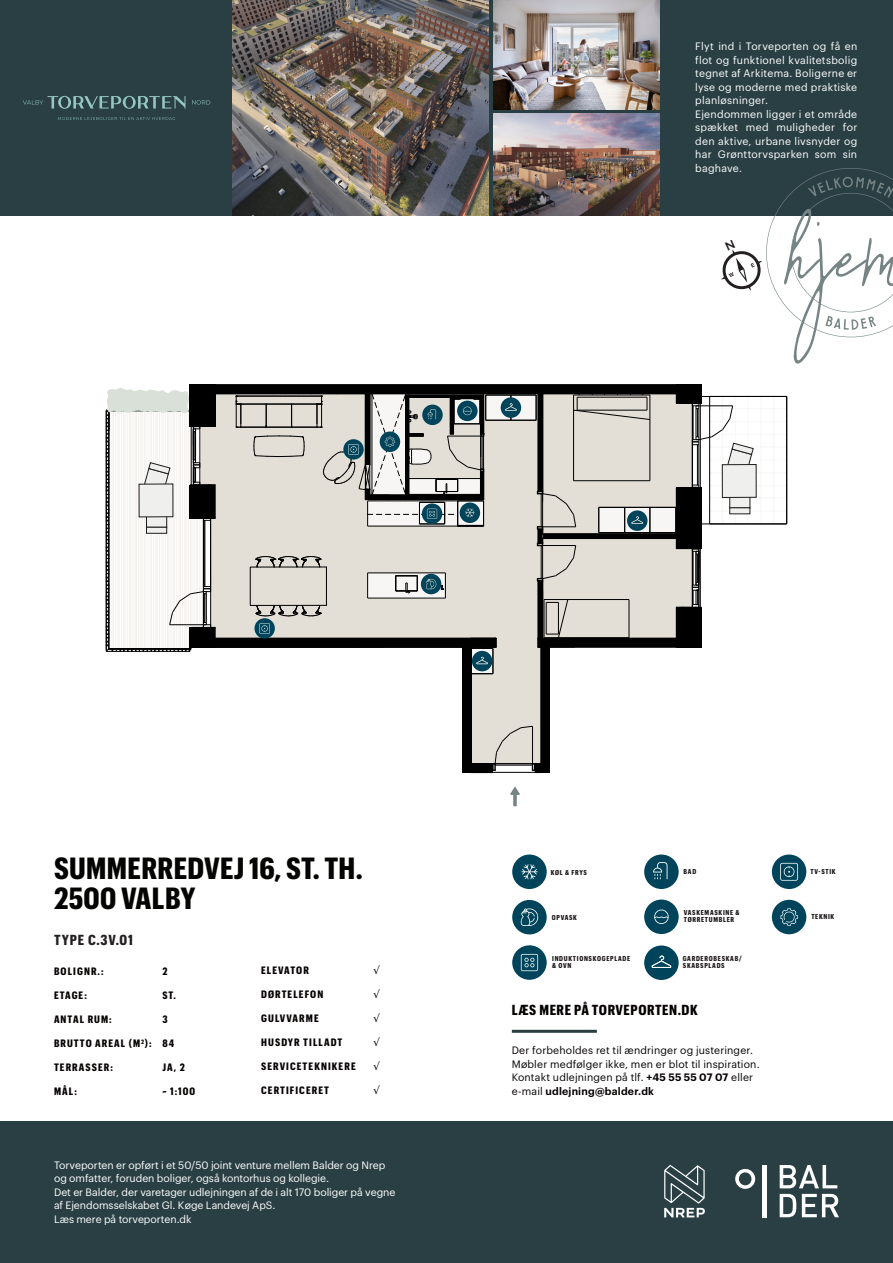
<style>
.page{position:relative;width:893px;height:1263px;background:#fff}
.page>*{position:absolute;margin:0;border:0;box-sizing:border-box;transform-origin:0 0}
.t1{font:700 30px/30px "Graphik Cond";letter-spacing:.01em;color:#040503}
.t2{font:700 14.25px "Graphik Cond";letter-spacing:.04em;color:#050000}
.t3{font:700 14.25px "Graphik Cond";letter-spacing:.065em;color:#231f20}
.t4{font:10.5px/13.5px "Graphik";letter-spacing:.01em;color:#fff}
.t5{font:10.5px/13.5px "Graphik";letter-spacing:.015em;color:#050000}
.t6{font:700 10.5px "Graphik Cond";letter-spacing:.1em;color:#050001}
.t7{font:700 10.5px "Graphik Cond";letter-spacing:.1em;color:#050000}
.t8{font:700 6.9px/7.5px "Graphik Cond";letter-spacing:.1em;color:#1d181a}
.s1{font-weight:600}
</style>
<div class="page">
<hr style="left:512px;top:1030px;width:85px;height:3px;background:#293f43">
<div style="left:772px;top:854px;width:34px;height:35px;background:#00445b;border-radius:50%"></div>
<svg style="left:780px;top:863px;width:18px;height:18px"></svg>
<div style="left:644px;top:945px;width:35px;height:35px;background:#00445b;border-radius:50%"></div>
<svg style="left:651px;top:955px;width:20px;height:13px"></svg>
<div style="left:512px;top:854px;width:35px;height:35px;background:#00445b;border-radius:50%"></div>
<svg style="left:521px;top:864px;width:17px;height:15px"></svg>
<div style="left:772px;top:900px;width:34px;height:34px;background:#00445b;border-radius:50%"></div>
<svg style="left:780px;top:908px;width:18px;height:18px"></svg>
<div style="left:644px;top:899px;width:35px;height:35px;background:#00445b;border-radius:50%"></div>
<svg style="left:654px;top:909px;width:15px;height:15px"></svg>
<div style="left:512px;top:900px;width:35px;height:34px;background:#00445b;border-radius:50%"></div>
<svg style="left:520px;top:908px;width:18px;height:18px"></svg>
<svg style="left:512px;top:945px;width:35px;height:35px"></svg>
<svg style="left:521px;top:954px;width:17px;height:17px"></svg>
<div style="left:644px;top:854px;width:35px;height:35px;background:#00445b;border-radius:50%"></div>
<svg style="left:653px;top:862px;width:14px;height:17px"></svg>
<div style="left:0;top:1121px;width:893px;height:142px;background:#293f43"></div>
<div style="left:0;top:0;width:893px;height:216px;background:#293f43"></div>
<img style="left:233px;top:0;width:255px;height:216px">
<img style="left:493px;top:0;width:167px;height:109px">
<img style="left:493px;top:114px;width:167px;height:102px">
<svg style="left:58px;top:117px;width:117px;height:3px"></svg>
<svg style="left:23px;top:95px;width:162px;height:14px"></svg>
<svg style="left:192px;top:100px;width:18px;height:5px"></svg>
<svg style="left:735px;top:1169px;width:20px;height:20px"></svg>
<div style="left:762px;top:1165px;width:5px;height:52px;background:#fff"></div>
<svg style="left:780px;top:1165px;width:57px;height:23px"></svg>
<svg style="left:780px;top:1194px;width:16px;height:23px"></svg>
<svg style="left:802px;top:1194px;width:37px;height:23px"></svg>
<svg style="left:664px;top:1165px;width:41px;height:52px"></svg>
<svg style="left:510px;top:787px;width:10px;height:19px"></svg>
<div style="left:471px;top:674px;width:69px;height:51px;background:#e3dfd6"></div>
<div style="left:215px;top:385px;width:461px;height:9px;background:#000"></div>
<div style="left:541px;top:647px;width:9px;height:126px;background:#000"></div>
<hr style="left:760px;top:396px;width:1px;height:128px;background:#f7f7f7">
<hr style="left:773px;top:396px;width:1px;height:128px;background:#f7f7f7">
<hr style="left:710px;top:511px;width:77px;height:1px;background:#f7f7f7">
<hr style="left:710px;top:498px;width:77px;height:1px;background:#f7f7f7">
<hr style="left:710px;top:485px;width:77px;height:1px;background:#f7f7f7">
<hr style="left:710px;top:472px;width:77px;height:1px;background:#f7f7f7">
<hr style="left:710px;top:459px;width:77px;height:1px;background:#f7f7f7">
<hr style="left:710px;top:446px;width:77px;height:1px;background:#f7f7f7">
<hr style="left:710px;top:434px;width:77px;height:1px;background:#f7f7f7">
<hr style="left:710px;top:421px;width:77px;height:1px;background:#f7f7f7">
<hr style="left:710px;top:408px;width:77px;height:1px;background:#f7f7f7">
<hr style="left:215px;top:384px;width:461px;height:2px;background:#000">
<hr style="left:540px;top:647px;width:2px;height:117px;background:#000">
<hr style="left:786px;top:396px;width:1px;height:128px;background:#000">
<hr style="left:701px;top:523px;width:86px;height:1px;background:#000">
<hr style="left:702px;top:396px;width:85px;height:1px;background:#000">
<svg style="left:471px;top:725px;width:70px;height:48px;background:#c0bdb6"></svg>
<hr style="left:471px;top:763px;width:70px;height:1px;background:#000">
<div style="left:722px;top:464px;width:34px;height:33px;background:#efefed"></div>
<div style="left:189px;top:384px;width:27px;height:43px;background:#000"></div>
<div style="left:462px;top:646px;width:9px;height:127px;background:#000"></div>
<div style="left:676px;top:384px;width:26px;height:19px;background:#000"></div>
<svg style="left:105px;top:388px;width:649px;height:286px"></svg>
<svg style="left:721px;top:168px;width:172px;height:196px"></svg>
<p class="t4" style="left:695px;top:39px;width:164px">Flyt ind i Torveporten og få en flot og funktionel kvalitetsbolig tegnet af Arkitema. Boligerne er lyse og moderne med praktiske planløsninger.<br>Ejendommen ligger i et område spækket med muligheder for den aktive, urbane livsnyder og har Grønttorvsparken som sin baghave.</p>
<p class="t1" style="left:54px;top:851px;width:310px">SUMMERREDVEJ 16, ST. TH.<br>2500 VALBY</p>
<p class="t3" style="left:54px;top:929px;width:81px">TYPE C.3V.01</p>
<p class="t6" style="left:54px;top:963px;width:51px">BOLIGNR.:</p>
<p class="t6" style="left:162px;top:963px;width:7px">2</p>
<p class="t6" style="left:54px;top:987px;width:34px">ETAGE:</p>
<p class="t6" style="left:162px;top:987px;width:15px">ST.</p>
<p class="t6" style="left:54px;top:1011px;width:59px">ANTAL RUM:</p>
<p class="t6" style="left:162px;top:1011px;width:7px">3</p>
<p class="t6" style="left:54px;top:1035px;width:122px">BRUTTO AREAL (M<sup>2</sup>): 84</p>
<p class="t6" style="left:54px;top:1059px;width:60px">TERRASSER:</p>
<p class="t6" style="left:162px;top:1059px;width:24px">JA, 2</p>
<p class="t6" style="left:54px;top:1083px;width:24px">MÅL:</p>
<p class="t6" style="left:162px;top:1083px;width:34px">~ 1:100</p>
<p class="t7" style="left:261px;top:963px;width:49px">ELEVATOR</p>
<p class="t7" style="left:261px;top:987px;width:64px">DØRTELEFON</p>
<p class="t7" style="left:261px;top:1011px;width:59px">GULVVARME</p>
<p class="t7" style="left:261px;top:1035px;width:83px">HUSDYR TILLADT</p>
<p class="t7" style="left:261px;top:1059px;width:96px">SERVICETEKNIKERE</p>
<p class="t7" style="left:261px;top:1083px;width:69px">CERTIFICERET</p>
<p class="t4" style="left:54px;top:1157px;width:343px">Torveporten er opført i et 50/50 joint venture mellem Balder og Nrep og omfatter, foruden boliger, også kontorhus og kollegie.<br>Det er Balder, der varetager udlejningen af de i alt 170 boliger på vegne af Ejendomsselskabet Gl. Køge Landevej ApS.<br>Læs mere på torveporten.dk</p>
<p class="t8" style="left:551px;top:868px;width:38px">KØL &amp; FRYS</p>
<p class="t8" style="left:684px;top:867px;width:14px">BAD</p>
<p class="t8" style="left:552px;top:913px;width:27px">OPVASK</p>
<p class="t8" style="left:684px;top:908px;width:57px">VASKEMASKINE &amp;<br>TØRRETUMBLER</p>
<p class="t8" style="left:552px;top:954px;width:79px">INDUKTIONSKOGEPLADE &amp; OVN</p>
<p class="t8" style="left:683px;top:954px;width:60px">GARDEROBESKAB/<br>SKABSPLADS</p>
<h2 class="t2" style="left:512px;top:1000px;width:188px">LÆS MERE PÅ TORVEPORTEN.DK</h2>
<p class="t5" style="left:512px;top:1043px;width:250px">Der forbeholdes ret til ændringer og justeringer.<br>Møbler medfølger ikke, men er blot til inspiration.<br>Kontakt udlejningen på tlf. <span class="s1">+45 55 55 07 07</span> eller e-mail <span class="s1">udlejning@balder.dk</span></p>
<p class="t8" style="left:810px;top:867px;width:27px">TV-STIK</p>
<p class="t8" style="left:811px;top:913px;width:25px">TEKNIK</p>
</div>
